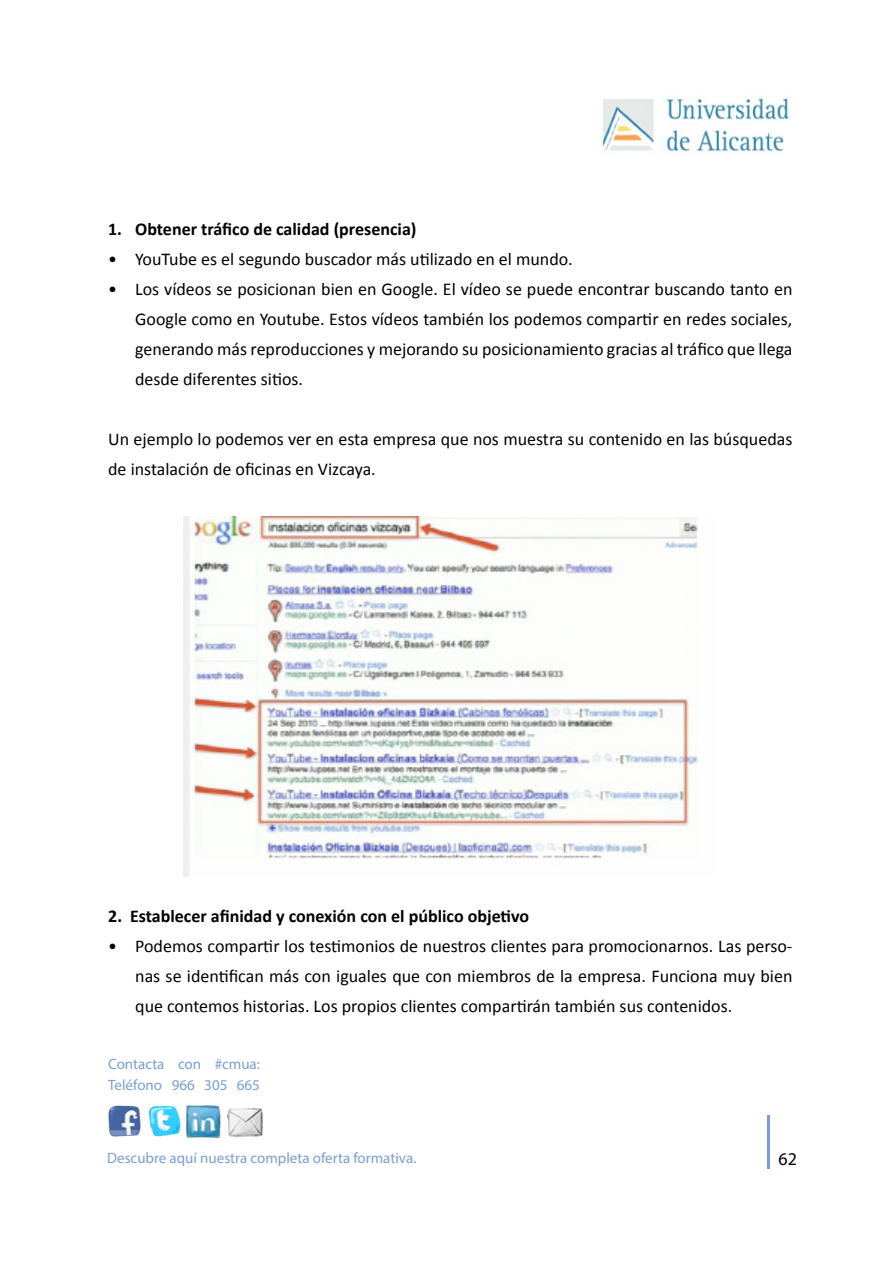
<style>
.page{position:relative;width:893px;height:1263px;background:#fff}
.page>*{position:absolute;margin:0;border:0;box-sizing:border-box;transform-origin:0 0}
.t1{font:18px/30px "Calibri";color:#000;text-align:justify}
.t2{font:700 18px "Calibri";color:#000}
.t3{font:18px "Myriad Pro";color:#000}
.t4{font:15px/21.6px "Myriad Pro";color:#789ed3}
</style>
<div class="page">
<img style="left:602px;top:98px;width:188px;height:56px">
<img style="left:108px;top:1105px;width:32px;height:32px">
<img style="left:149px;top:1105px;width:31px;height:32px">
<img style="left:187px;top:1105px;width:33px;height:32px">
<img style="left:227px;top:1107px;width:35px;height:31px">
<hr style="left:767px;top:1116px;width:2px;height:53px;background:#789ed3">
<img style="left:183px;top:517px;width:515px;height:360px">
<p class="t2" style="left:108px;top:217px;width:310px">1. Obtener tráfico de calidad (presencia)</p>
<p class="t1" style="left:108px;top:243px;width:466px">• YouTube es el segundo buscador más utilizado en el mundo.</p>
<p class="t1" style="left:135px;top:273px;width:659px;text-indent:-27px">• Los vídeos se posicionan bien en Google. El vídeo se puede encontrar buscando tanto en Google como en Youtube. Estos vídeos también los podemos compartir en redes sociales, generando más reproducciones y mejorando su posicionamiento gracias al tráfico que llega desde diferentes sitios.</p>
<p class="t1" style="left:108px;top:423px;width:686px">Un ejemplo lo podemos ver en esta empresa que nos muestra su contenido en las búsquedas de instalación de oficinas en Vizcaya.</p>
<p class="t2" style="left:108px;top:905px;width:422px">2. Establecer afinidad y conexión con el público objetivo</p>
<p class="t1" style="left:135px;top:930px;width:659px;text-indent:-27px">• Podemos compartir los testimonios de nuestros clientes para promocionarnos. Las perso&shy;nas se identifican más con iguales que con miembros de la empresa. Funciona muy bien que contemos historias. Los propios clientes compartirán también sus contenidos.</p>
<p class="t4" style="left:108px;top:1053px;width:153px">Contacta con #cmua:<br>Teléfono 966 305 665</p>
<p class="t4" style="left:107px;top:1147px;width:311px">Descubre aquí nuestra completa oferta formativa.</p>
<p class="t3" style="left:778px;top:1148px;width:20px">62</p>
</div>
